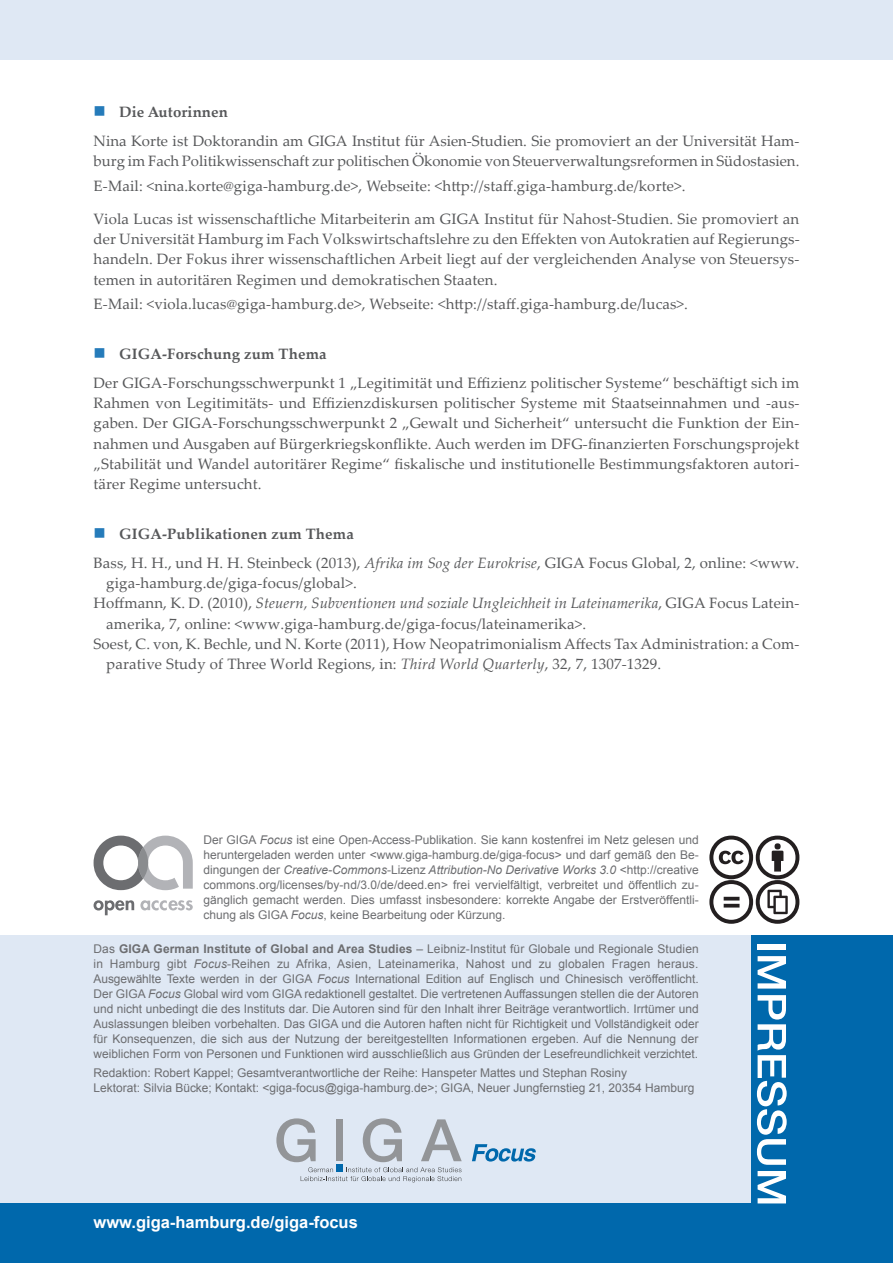
<style>
.page{position:relative;width:893px;height:1263px;background:#fff}
.page>*{position:absolute;margin:0;border:0;box-sizing:border-box;transform-origin:0 0}
.t1{font:700 16.5px "Arial";color:#fff}
.t2{font:15px/20.2px "Palatino Linotype";letter-spacing:.01em;color:#57585a}
.t3{font:italic 15px "Palatino Linotype";letter-spacing:.01em;color:#57585a}
.t4{font:700 15px "Palatino Linotype";letter-spacing:.01em;color:#57585a}
.t5{font:12px/15px "Arial";color:#6c6d70;text-align:justify}
.s1{font-weight:700}
.s2{font-style:italic}
.s3{font-style:normal}
</style>
<div class="page">
<div style="left:0;top:935px;width:893px;height:328px;background:#dfe8f4"></div>
<div style="left:752px;top:935px;width:141px;height:328px;background:#0068ac"></div>
<div style="left:0;top:1203px;width:753px;height:60px;background:#0068ac"></div>
<div style="left:0;top:0;width:893px;height:60px;background:#dfe8f4"></div>
<div style="left:758px;top:944px;width:28px;height:5px;background:#fff"></div>
<svg style="left:758px;top:956px;width:28px;height:32px"></svg>
<svg style="left:757px;top:995px;width:30px;height:170px"></svg>
<svg style="left:758px;top:1171px;width:28px;height:32px"></svg>
<svg style="left:276px;top:1118px;width:186px;height:64px"></svg>
<div style="left:336px;top:1165px;width:7px;height:7px;background:#0068ac"></div>
<svg style="left:472px;top:1144px;width:64px;height:17px"></svg>
<svg style="left:709px;top:836px;width:90px;height:88px"></svg>
<svg style="left:94px;top:836px;width:99px;height:54px"></svg>
<svg style="left:94px;top:900px;width:40px;height:15px"></svg>
<svg style="left:140px;top:900px;width:53px;height:10px"></svg>
<p class="t4" style="left:119px;top:102px;width:111px">Die Autorinnen</p>
<p class="t2" style="left:94px;top:130px;width:707px">Nina Korte ist Doktorandin am GIGA Institut für Asien-Studien. Sie promoviert an der Universität Ham&shy;burg im Fach Politikwissenschaft zur politischen Ökonomie von Steuerverwaltungsreformen in Südostasien.</p>
<p class="t2" style="left:94px;top:175px;width:593px">E-Mail: &lt;nina.korte@giga-hamburg.de&gt;, Webseite: &lt;http://staff.giga-hamburg.de/korte&gt;.</p>
<p class="t2" style="left:94px;top:208px;width:708px;text-align:justify">Viola Lucas ist wissenschaftliche Mitarbeiterin am GIGA Institut für Nahost-Studien. Sie promoviert an der Universität Hamburg im Fach Volkswirtschaftslehre zu den Effekten von Autokratien auf Regierungs&shy;handeln. Der Fokus ihrer wissenschaftlichen Arbeit liegt auf der vergleichenden Analyse von Steuersys&shy;temen in autoritären Regimen und demokratischen Staaten.</p>
<p class="t2" style="left:94px;top:293px;width:596px">E-Mail: &lt;viola.lucas@giga-hamburg.de&gt;, Webseite: &lt;http://staff.giga-hamburg.de/lucas&gt;.</p>
<p class="t4" style="left:119px;top:343px;width:209px">GIGA-Forschung zum Thema</p>
<p class="t2" style="left:94px;top:372px;width:707px;text-align:justify">Der GIGA-Forschungsschwerpunkt 1 „Legitimität und Effizienz politischer Systeme“ beschäftigt sich im Rahmen von Legitimitäts- und Effizienzdiskursen politischer Systeme mit Staatseinnahmen und -aus&shy;gaben. Der GIGA-Forschungsschwerpunkt 2 „Gewalt und Sicherheit“ untersucht die Funktion der Ein&shy;nahmen und Ausgaben auf Bürgerkriegskonflikte. Auch werden im DFG-finanzierten Forschungsprojekt „Stabilität und Wandel autoritärer Regime“ fiskalische und institutionelle Bestimmungsfaktoren autori&shy;tärer Regime untersucht.</p>
<p class="t2" style="left:94px;top:519px;width:707px;line-height:28.8px;text-indent:26px"><span class="s1">GIGA-Publikationen zum Thema<br></span>Bass, H. H., und H. H. Steinbeck (2013), <span class="s2">Afrika im Sog der Eurokrise</span>, GIGA Focus Global, 2, online: &lt;www.</p>
<p class="t2" style="left:106px;top:572px;width:252px">giga-hamburg.de/giga-focus/global&gt;.</p>
<p class="t3" style="left:94px;top:593px;width:707px"><span class="s3">Hoffmann, K. D. (2010),</span> Steuern, Subventionen und soziale Ungleichheit in Lateinamerika<span class="s3">, GIGA Focus Latein-</span></p>
<p class="t2" style="left:106px;top:613px;width:481px">amerika, 7, online: &lt;www.giga-hamburg.de/giga-focus/lateinamerika&gt;.</p>
<p class="t2" style="left:94px;top:633px;width:707px">Soest, C. von, K. Bechle, und N. Korte (2011), How Neopatrimonialism Affects Tax Administration: a Com-</p>
<p class="t2" style="left:106px;top:653px;width:556px">parative Study of Three World Regions, in: <span class="s2">Third World Quarterly</span>, 32, 7, 1307-1329.</p>
<p class="t5" style="left:203px;top:833px;width:497px">Der GIGA <span class="s2">Focus</span> ist eine Open-Access-Publikation. Sie kann kostenfrei im Netz gelesen und heruntergeladen werden unter &lt;www.giga-hamburg.de/giga-focus&gt; und darf gemäß den Be&shy;dingungen der <span class="s2">Creative-Commons</span>-Lizenz <span class="s2">Attribution-No Derivative Works 3.0</span> &lt;http://creative commons.org/licenses/by-nd/3.0/de/deed.en&gt; frei vervielfältigt, verbreitet und öffentlich zu&shy;gänglich gemacht werden. Dies umfasst insbesondere: korrekte Angabe der Erstveröffentli&shy;chung als GIGA <span class="s2">Focus</span>, keine Bearbeitung oder Kürzung.</p>
<p class="t5" style="left:94px;top:941px;width:607px">Das <span class="s1">GIGA German Institute of Global and Area Studies</span> – Leibniz-Institut für Globale und Regionale Studien in Hamburg gibt <span class="s2">Focus</span>-Reihen zu Afrika, Asien, Lateinamerika, Nahost und zu globalen Fragen heraus.<br>Ausgewählte Texte werden in der GIGA <span class="s2">Focus</span> International Edition auf Englisch und Chinesisch veröffentlicht.<br>Der GIGA <span class="s2">Focus</span> Global wird vom GIGA redaktionell gestaltet. Die vertretenen Auffassungen stellen die der Autoren und nicht unbedingt die des Instituts dar. Die Autoren sind für den Inhalt ihrer Beiträge verantwortlich. Irrtümer und Auslassungen bleiben vorbehalten. Das GIGA und die Autoren haften nicht für Richtigkeit und Vollständigkeit oder für Konsequenzen, die sich aus der Nutzung der bereitgestellten Informationen ergeben. Auf die Nennung der weiblichen Form von Personen und Funktionen wird ausschließlich aus Gründen der Lesefreundlichkeit verzichtet.</p>
<p class="t5" style="left:94px;top:1065px;width:602px">Redaktion: Robert Kappel; Gesamtverantwortliche der Reihe: Hanspeter Mattes und Stephan Rosiny<br>Lektorat: Silvia Bücke; Kontakt: &lt;giga-focus@giga-hamburg.de&gt;; GIGA, Neuer Jungfernstieg 21, 20354 Hamburg</p>
<p class="t1" style="left:94px;top:1211px;width:266px">www.giga-hamburg.de/giga-focus</p>
</div>
